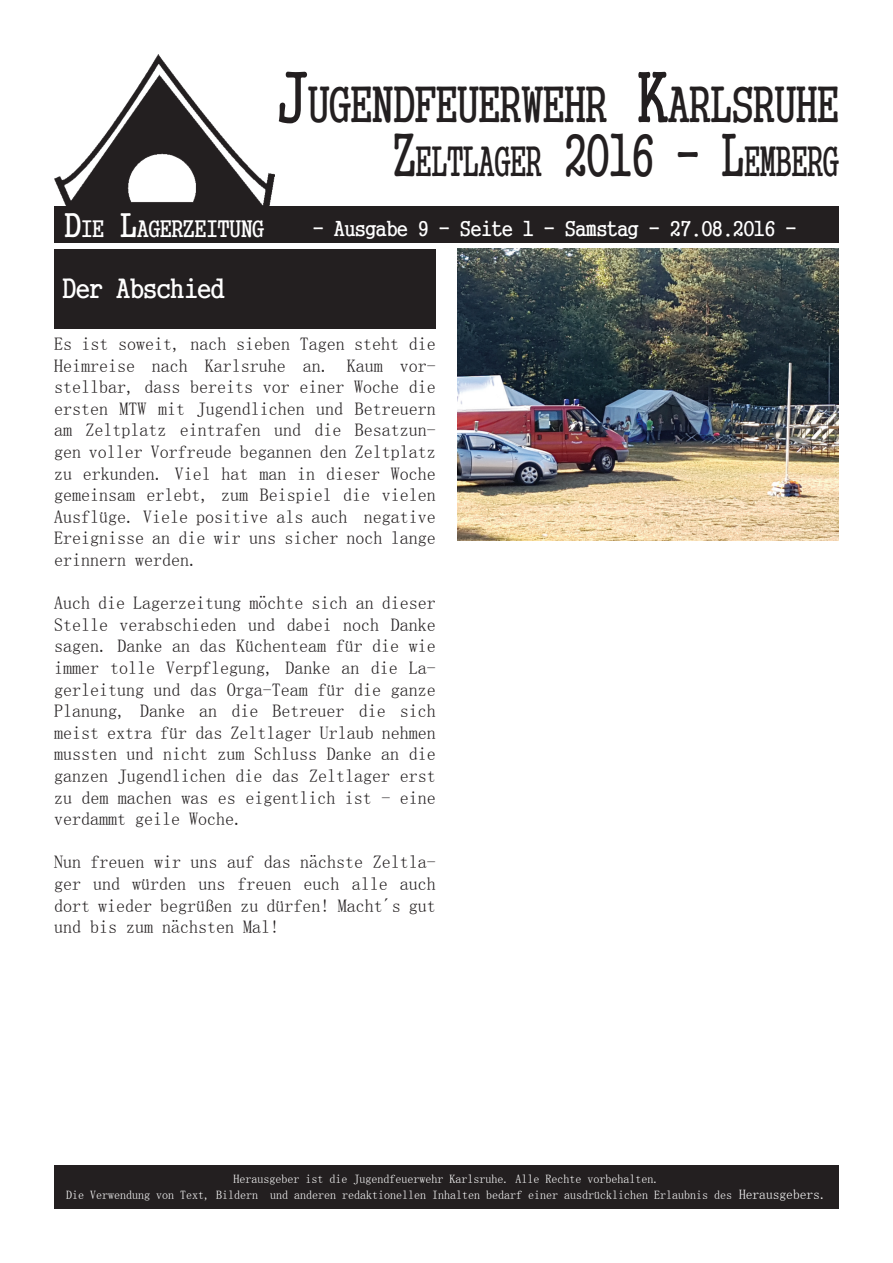
<style>
.page{position:relative;width:893px;height:1263px;background:#fff}
.page>*{position:absolute;margin:0;border:0;box-sizing:border-box;transform-origin:0 0}
.t1{font:49.2px "Gungsuh Che";color:#231f20;scale:.87 1}
.t2{font:40.95px "Gungsuh Che";color:#231f20;scale:.77 1}
.t3{font:27px "Gungsuh Che";color:#fff}
.t4{font:23.1px "Gungsuh Che";color:#fff}
.t5{font:21px "Gungsuh Che";color:#fff}
.t6{font:18px/21.6px "Sim Sun";color:#231f20;text-align:justify}
.t7{font:12px/16.2px "Sim Sun";color:#fff;text-align:center}
.s1{font-size:33px}
.s2{font-size:70.2px}
.s3{font-size:58.5px}
.s4{font-size:13.5px}
</style>
<div class="page">
<img style="left:54px;top:54px;width:221px;height:153px">
<div style="left:54px;top:207px;width:221px;height:36px;background:#231f20"></div>
<div style="left:54px;top:1165px;width:785px;height:44px;background:#231f20"></div>
<div style="left:54px;top:249px;width:382px;height:79px;background:#231f20"></div>
<img style="left:457px;top:249px;width:382px;height:291px">
<div style="left:275px;top:207px;width:564px;height:36px;background:#231f20"></div>
<p class="t4" style="left:65px;top:217px;width:201px"><span class="s1">D</span>IE <span class="s1">L</span>AGERZEITUNG</p>
<h1 class="t1" style="left:278px;top:80px;width:647px"><span class="s2">J</span>UGENDFEUERWEHR <span class="s2">K</span>ARLSRUHE</h1>
<h2 class="t2" style="left:393px;top:141px;width:580px"><span class="s3">Z</span>ELTLAGER <span class="s3">2016 - L</span>EMBERG</h2>
<p class="t5" style="left:313px;top:218px;width:484px">- Ausgabe 9 - Seite 1 - Samstag - 27.08.2016 -</p>
<h3 class="t3" style="left:63px;top:275px;width:163px">Der Abschied</h3>
<p class="t6" style="left:54px;top:333px;width:383px">Es ist soweit, nach sieben Tagen steht die Heimreise nach Karlsruhe an. Kaum vor&shy;stellbar, dass bereits vor einer Woche die ersten MTW mit Jugendlichen und Betreuern am Zeltplatz eintrafen und die Besatzun&shy;gen voller Vorfreude begannen den Zeltplatz zu erkunden. Viel hat man in dieser Woche gemeinsam erlebt, zum Beispiel die vielen Ausflüge. Viele positive als auch negative Ereignisse an die wir uns sicher noch lange erinnern werden.</p>
<p class="t6" style="left:54px;top:592px;width:383px">Auch die Lagerzeitung möchte sich an dieser Stelle verabschieden und dabei noch Danke sagen. Danke an das Küchenteam für die wie immer tolle Verpflegung, Danke an die La&shy;gerleitung und das Orga-Team für die ganze Planung, Danke an die Betreuer die sich meist extra für das Zeltlager Urlaub nehmen mussten und nicht zum Schluss Danke an die ganzen Jugendlichen die das Zeltlager erst zu dem machen was es eigentlich ist - eine verdammt geile Woche.</p>
<p class="t6" style="left:54px;top:851px;width:383px">Nun freuen wir uns auf das nächste Zeltla&shy;ger und würden uns freuen euch alle auch dort wieder begrüßen zu dürfen! Macht´s gut und bis zum nächsten Mal!</p>
<p class="t7" style="left:66px;top:1171px;width:762px">Herausgeber ist die Jugendfeuerwehr Karlsruhe. Alle Rechte vorbehalten.<br>Die Verwendung von Text, Bildern und anderen redaktionellen Inhalten bedarf einer ausdrücklichen Erlaubnis des <span class="s4">Herausgebers.</span></p>
</div>
